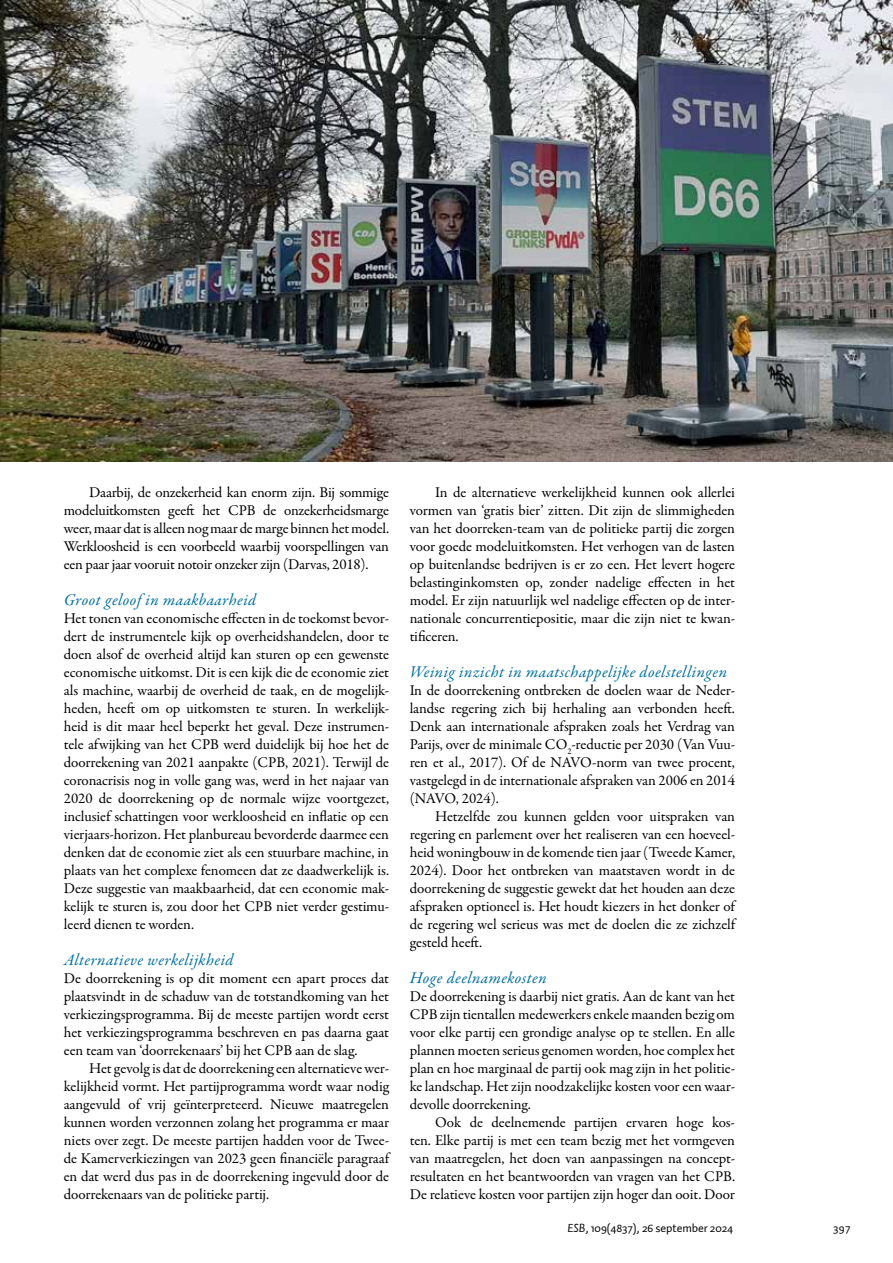
<style>
.page{position:relative;width:893px;height:1263px;background:#fff}
.page>*{position:absolute;margin:0;border:0;box-sizing:border-box;transform-origin:0 0}
.t1{font:italic 16.5px "Garamond Premr Pro";letter-spacing:.03em;color:#006f9f}
.t2{font:15px/18px "Garamond Premr Pro";letter-spacing:-.005em;color:#000;text-align:justify}
.t3{font:12px "Auto 1";letter-spacing:-.005em;color:#000}
.s1{font-style:italic}
</style>
<div class="page">
<img style="left:0;top:0;width:893px;height:461px">
<p class="t2" style="left:64px;top:484px;width:327px;text-indent:26px">Daarbij, de onzekerheid kan enorm zijn. Bij sommige modeluitkomsten geeft het CPB de onzekerheidsmarge weer, maar dat is alleen nog maar de marge binnen het model.<br>Werkloosheid is een voorbeeld waarbij voorspellingen van een paar jaar vooruit notoir onzeker zijn (Darvas, 2018).</p>
<p class="t1" style="left:64px;top:590px;width:194px">Groot geloof in maakbaarheid</p>
<p class="t2" style="left:64px;top:610px;width:327px">Het tonen van economische effecten in de toekomst bevor&shy;dert de instrumentele kijk op overheidshandelen, door te doen alsof de overheid altijd kan sturen op een gewenste economische uitkomst. Dit is een kijk die de economie ziet als machine, waarbij de overheid de taak, en de mogelijk&shy;heden, heeft om op uitkomsten te sturen. In werkelijk&shy;heid is dit maar heel beperkt het geval. Deze instrumen&shy;tele afwijking van het CPB werd duidelijk bij hoe het de doorrekening van 2021 aanpakte (CPB, 2021). Terwijl de coronacrisis nog in volle gang was, werd in het najaar van 2020 de doorrekening op de normale wijze voortgezet, inclusief schattingen voor werkloosheid en inflatie op een vierjaars-horizon. Het planbureau bevorderde daarmee een denken dat de economie ziet als een stuurbare machine, in plaats van het complexe fenomeen dat ze daadwerkelijk is.<br>Deze suggestie van maakbaarheid, dat een economie mak&shy;kelijk te sturen is, zou door het CPB niet verder gestimu&shy;leerd dienen te worden.</p>
<p class="t1" style="left:64px;top:950px;width:171px">Alternatieve werkelijkheid</p>
<p class="t2" style="left:64px;top:970px;width:327px">De doorrekening is op dit moment een apart proces dat plaatsvindt in de schaduw van de totstandkoming van het verkiezingsprogramma. Bij de meeste partijen wordt eerst het verkiezingsprogramma beschreven en pas daarna gaat een team van ‘doorrekenaars’ bij het CPB aan de slag.</p>
<p class="t2" style="left:64px;top:1060px;width:327px;text-indent:26px">Het gevolg is dat de doorrekening een alternatieve wer&shy;kelijkheid vormt. Het partijprogramma wordt waar nodig aangevuld of vrij geïnterpreteerd. Nieuwe maatregelen kunnen worden verzonnen zolang het programma er maar niets over zegt. De meeste partijen hadden voor de Twee&shy;de Kamerverkiezingen van 2023 geen financiële paragraaf en dat werd dus pas in de doorrekening ingevuld door de doorrekenaars van de politieke partij.</p>
<p class="t2" style="left:410px;top:484px;width:327px;text-indent:26px">In de alternatieve werkelijkheid kunnen ook allerlei vormen van ‘gratis bier’ zitten. Dit zijn de slimmigheden van het doorreken-team van de politieke partij die zorgen voor goede modeluitkomsten. Het verhogen van de lasten op buitenlandse bedrijven is er zo een. Het levert hogere belastinginkomsten op, zonder nadelige effecten in het model. Er zijn natuurlijk wel nadelige effecten op de inter&shy;nationale concurrentiepositie, maar die zijn niet te kwan&shy;tificeren.</p>
<p class="t1" style="left:410px;top:662px;width:319px">Weinig inzicht in maatschappelijke doelstellingen</p>
<p class="t2" style="left:410px;top:682px;width:327px">In de doorrekening ontbreken de doelen waar de Neder&shy;landse regering zich bij herhaling aan verbonden heeft.<br>Denk aan internationale afspraken zoals het Verdrag van Parijs, over de minimale CO<sub>2</sub>-reductie per 2030 (Van Vuu&shy;ren et al., 2017). Of de NAVO-norm van twee procent, vastgelegd in de internationale afspraken van 2006 en 2014 (NAVO, 2024).</p>
<p class="t2" style="left:410px;top:808px;width:327px;text-indent:26px">Hetzelfde zou kunnen gelden voor uitspraken van regering en parlement over het realiseren van een hoeveel&shy;heid woningbouw in de komende tien jaar (Tweede Kamer, 2024). Door het ontbreken van maatstaven wordt in de doorrekening de suggestie gewekt dat het houden aan deze afspraken optioneel is. Het houdt kiezers in het donker of de regering wel serieus was met de doelen die ze zichzelf gesteld heeft.</p>
<p class="t1" style="left:410px;top:968px;width:139px">Hoge deelnamekosten</p>
<p class="t2" style="left:410px;top:988px;width:327px">De doorrekening is daarbij niet gratis. Aan de kant van het CPB zijn tientallen medewerkers enkele maanden bezig om voor elke partij een grondige analyse op te stellen. En alle plannen moeten serieus genomen worden, hoe complex het plan en hoe marginaal de partij ook mag zijn in het politie&shy;ke landschap. Het zijn noodzakelijke kosten voor een waar&shy;devolle doorrekening.</p>
<p class="t2" style="left:410px;top:1114px;width:327px;text-align:left;text-indent:26px">Ook de deelnemende partijen ervaren hoge kos&shy;ten. Elke partij is met een team bezig met het vormgeven van maatregelen, het doen van aanpassingen na concept-- resultaten en het beantwoorden van vragen van het CPB.<br>De relatieve kosten voor partijen zijn hoger dan ooit. Door</p>
<p class="t3" style="left:568px;top:1221px;width:167px"><span class="s1">ESB</span>, 109(4837), 26 september 2024</p>
<p class="t3" style="left:833px;top:1221px;width:19px">397</p>
</div>
